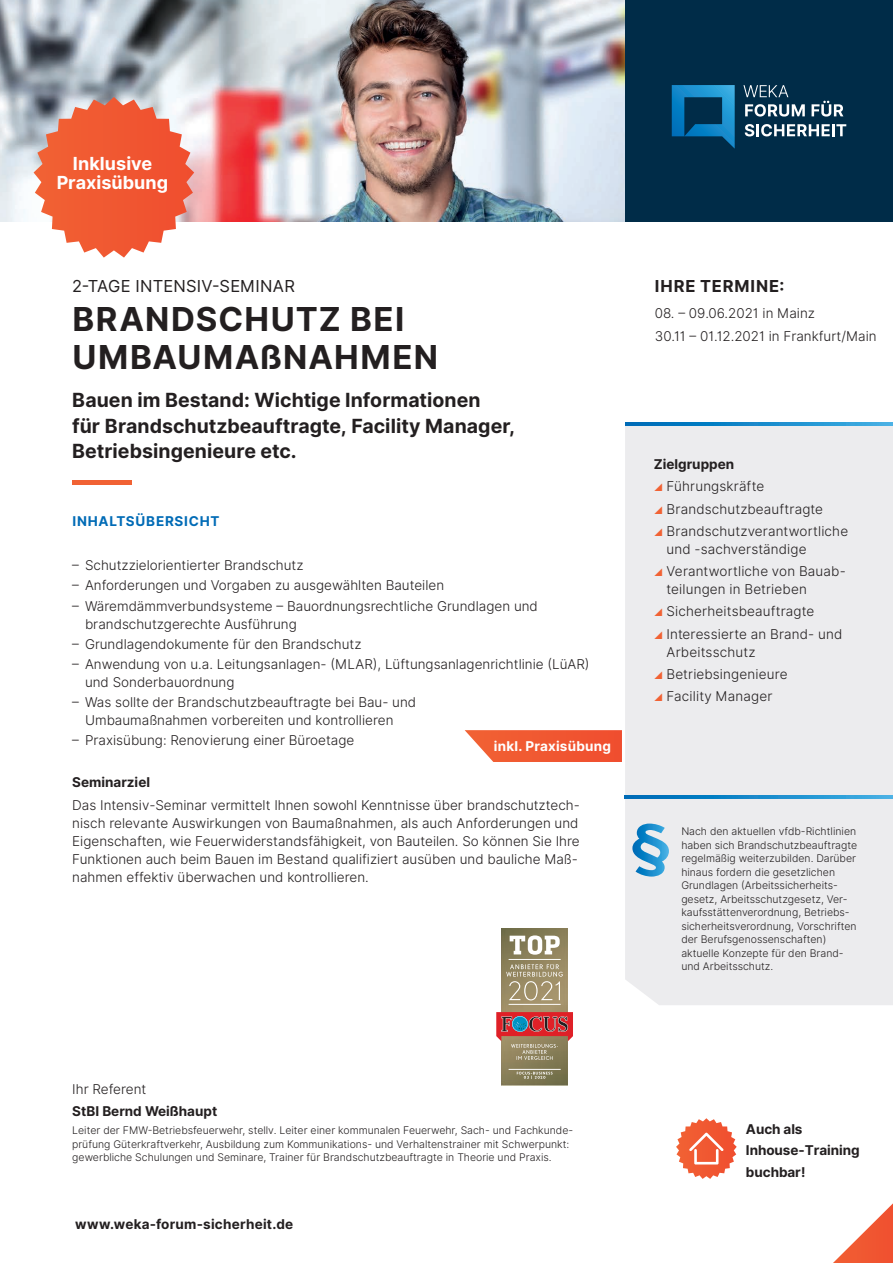
<style>
.page{position:relative;width:893px;height:1263px;background:#fff}
.page>*{position:absolute;margin:0;border:0;box-sizing:border-box;transform-origin:0 0}
.t1{font:700 33px/37.5px "Inter";letter-spacing:.035em;color:#231f20}
.t2{font:700 19.5px/25.5px "Inter";letter-spacing:.005em;color:#231f20}
.t3{font:700 18px/19.5px "Inter";letter-spacing:.005em;color:#fff;text-align:center}
.t4{font:16.5px "Inter";letter-spacing:.015em;color:#231f20}
.t5{font:700 16.5px "Inter";letter-spacing:.05em;color:#231f20}
.t6{font:13.5px/22.2px "Inter Light BETA";color:#231f20}
.t7{font:700 13.5px/21.5px "Inter";color:#231f20}
.t8{font:700 13.5px "Inter";letter-spacing:.055em;color:#006bb6}
.t9{font:700 13.5px "Inter";letter-spacing:.015em;color:#fff}
.t10{font:10.5px/13.5px "Inter Light BETA";color:#231f20}
</style>
<div class="page">
<img style="left:0;top:0;width:625px;height:221px">
<div style="left:625px;top:426px;width:268px;height:579px;background:#ececee"></div>
<svg style="left:625px;top:423px;width:268px;height:3px"></svg>
<svg style="left:34px;top:97px;width:160px;height:161px"></svg>
<svg style="left:833px;top:1203px;width:60px;height:60px"></svg>
<svg style="left:632px;top:823px;width:37px;height:53px;background:#7cb9dc"></svg>
<svg style="left:625px;top:795px;width:268px;height:3px"></svg>
<div style="left:625px;top:0;width:268px;height:221px;background:#002c48"></div>
<svg style="left:672px;top:85px;width:63px;height:64px"></svg>
<svg style="left:745px;top:104px;width:60px;height:13px"></svg>
<svg style="left:811px;top:101px;width:32px;height:16px"></svg>
<svg style="left:745px;top:124px;width:101px;height:12px"></svg>
<svg style="left:743px;top:85px;width:45px;height:12px"></svg>
<div style="left:72px;top:480px;width:60px;height:5px;background:#f16234"></div>
<svg style="left:465px;top:730px;width:157px;height:32px;background:#f16644"></svg>
<svg style="left:676px;top:1118px;width:61px;height:61px"></svg>
<img style="left:501px;top:928px;width:67px;height:157px">
<hr style="left:509px;top:959px;width:52px;height:1px;background:#fff">
<hr style="left:509px;top:1004px;width:52px;height:1px;background:#fff">
<svg style="left:510px;top:935px;width:50px;height:20px"></svg>
<svg style="left:517px;top:1072px;width:36px;height:7px"></svg>
<hr style="left:509px;top:1069px;width:52px;height:1px;background:#fff">
<svg style="left:496px;top:1012px;width:77px;height:48px;background:#ae6c62"></svg>
<svg style="left:506px;top:964px;width:57px;height:36px;background:#ab9e7d"></svg>
<svg style="left:654px;top:484px;width:8px;height:7px"></svg>
<svg style="left:654px;top:506px;width:8px;height:8px"></svg>
<svg style="left:654px;top:528px;width:8px;height:8px"></svg>
<svg style="left:654px;top:568px;width:8px;height:8px"></svg>
<svg style="left:654px;top:609px;width:8px;height:7px"></svg>
<svg style="left:654px;top:631px;width:8px;height:8px"></svg>
<svg style="left:654px;top:671px;width:8px;height:8px"></svg>
<svg style="left:654px;top:693px;width:8px;height:8px"></svg>
<h3 class="t3" style="left:57px;top:154px;width:113px">Inklusive<br>Praxisübung</h3>
<p class="t4" style="left:72px;top:274px;width:224px">2-TAGE INTENSIV-SEMINAR</p>
<h1 class="t1" style="left:72px;top:301px;width:367px">BRANDSCHUTZ BEI<br>UMBAUMAßNAHMEN</h1>
<h2 class="t2" style="left:72px;top:388px;width:444px">Bauen im Bestand: Wichtige Informationen<br>für Brandschutzbeauftragte, Facility Manager,<br>Betriebsingenieure etc.</h2>
<p class="t8" style="left:72px;top:511px;width:149px">INHALTSÜ BERSICHT</p>
<p class="t6" style="left:72px;top:554px;width:233px">– Schutzzielorientierter Brandschutz</p>
<p class="t6" style="left:72px;top:575px;width:373px">– Anforderungen und Vorgaben zu ausgewählten Bauteilen</p>
<p class="t6" style="left:85px;top:597px;width:454px;line-height:18px;text-indent:-13px">– Wäremdämmverbundsysteme – Bauordnungsrechtliche Grundlagen und brandschutzgerechte Ausführung</p>
<p class="t6" style="left:72px;top:633px;width:291px">– Grundlagendokumente für den Brandschutz</p>
<p class="t6" style="left:85px;top:655px;width:506px;line-height:18px;text-indent:-13px">– Anwendung von u.a. Leitungsanlagen- (MLAR), Lüftungs anlagenrichtlinie (LüAR) und Sonderbauordnung</p>
<p class="t6" style="left:85px;top:693px;width:333px;line-height:18px;text-indent:-13px">– Was sollte der Brandschutzbeauftragte bei Bau- und<br>Umbaumaßnahmen vorbereiten und kontrollieren</p>
<p class="t6" style="left:72px;top:729px;width:284px">– Praxisübung: Renovierung einer Büroetage</p>
<p class="t7" style="left:72px;top:772px;width:79px">Seminarziel</p>
<p class="t6" style="left:72px;top:796px;width:509px;line-height:18px">Das Intensiv-Seminar vermittelt Ihnen sowohl Kenntnisse über brandschutztech&shy;nisch relevante Auswirkungen von Baumaßnahmen, als auch Anforderungen und Eigenschaften, wie Feuerwiderstandsfähigkeit, von Bauteilen. So können Sie Ihre Funktionen auch beim Bauen im Bestand qualifiziert ausüben und bauliche Maß&shy;nahmen effektiv überwachen und kontrollieren.</p>
<p class="t9" style="left:494px;top:736px;width:119px">inkl. Praxisübung</p>
<p class="t5" style="left:655px;top:274px;width:131px">IHRE TERMINE:</p>
<p class="t6" style="left:655px;top:303px;width:223px">08. – 09.06.2021 in Mainz<br>30.11 – 01.12.2021 in Frankfurt/Main</p>
<p class="t7" style="left:654px;top:454px;width:82px">Zielgruppen</p>
<p class="t6" style="left:666px;top:476px;width:183px">Führungskräfte<br>Brandschutzbeauftragte<br>Brandschutzverantwort liche</p>
<p class="t6" style="left:666px;top:538px;width:181px">und -sachverstän dige<br>Verantwortliche von Bau ab-</p>
<p class="t6" style="left:666px;top:578px;width:177px">teilungen in Betrieben<br>Sicherheitsbeauftragte<br>Interessierte an Brand- und</p>
<p class="t6" style="left:666px;top:641px;width:123px">Arbeitsschutz<br>Betriebsingenieure<br>Facility Manager</p>
<p class="t10" style="left:681px;top:825px;width:177px">Nach den aktuellen vfdb-Richtlinien haben sich Brandschutzbeauftragte regelmäßig weiterzubilden. Darüber hinaus fordern die gesetzlichen Grundlagen (Arbeitssicherheits&shy;gesetz, Arbeitsschutzgesetz, Ver&shy;kaufsstättenverordnung, Betriebs&shy;sicherheitsverordnung, Vorschriften der Berufsgenossenschaften) aktuelle Konzepte für den Brand&shy;und Arbeitsschutz.</p>
<p class="t6" style="left:72px;top:1078px;width:76px">Ihr Referent</p>
<p class="t7" style="left:72px;top:1101px;width:147px">StBI Bernd Weißhaupt</p>
<p class="t10" style="left:72px;top:1124px;width:502px">Leiter der FMW-Betriebsfeuerwehr, stellv. Leiter einer kommunalen Feuerwehr, Sach- und Fachkunde&shy;prüfung Güterkraftverkehr, Ausbildung zum Kommunikations- und Verhaltenstrainer mit Schwerpunkt: gewerb liche Schulungen und Seminare, Trainer für Brandschutzbeauftragte in Theorie und Praxis.</p>
<p class="t7" style="left:75px;top:1214px;width:220px">www.weka-forum-sicherheit.de</p>
<p class="t7" style="left:746px;top:1118px;width:115px">Auch als<br>Inhouse-Training buchbar!</p>
</div>
